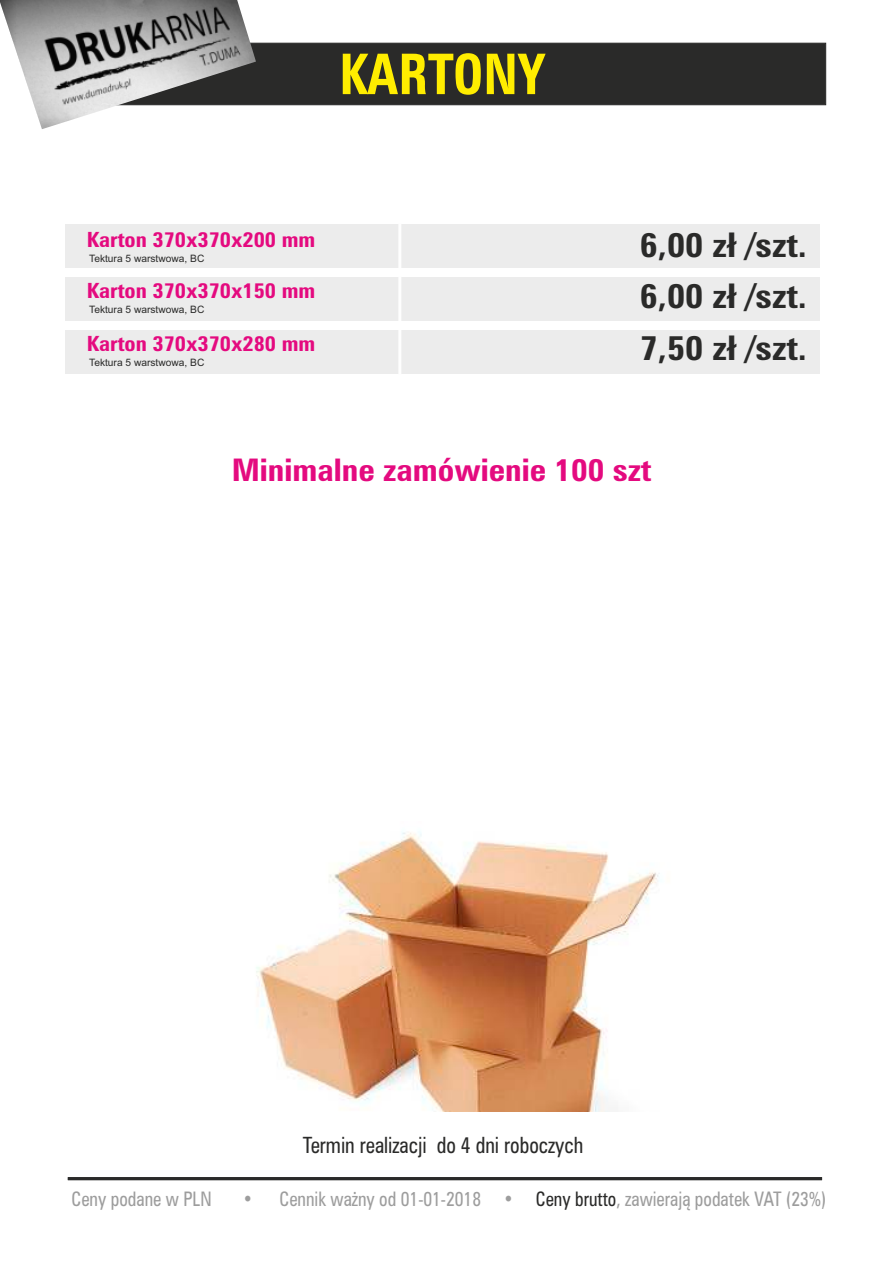
<style>
.page{position:relative;width:893px;height:1263px;background:#fff}
.page>*{position:absolute;margin:0;border:0;box-sizing:border-box;transform-origin:0 0}
.t1{font:700 condensed 56.1px "Zurich L2";color:#ffed00;scale:.92 1}
.t2{font:700 condensed 34.05px "Zurich L2";color:#2a2a29;scale:1.08 1}
.t3{font:700 condensed 31.2px "Zurich L2";color:#e40a7f;scale:1.08 1}
.t4{font:condensed 22.5px "Zurich L2";color:#2a2a29;scale:.92 1}
.t5{font:700 condensed 21px "Zurich L2";color:#e40a7f;scale:1.08 1}
.t6{font:condensed 20.1px "Zurich L2";color:#9d9d9d;scale:.91 1}
.t7{font:10.2px "Arial";color:#2a2a29}
.s1{color:#2a2a29}
</style>
<div class="page">
<div style="left:256px;top:42px;width:570px;height:64px;background:#2a2a29"></div>
<img style="left:0;top:0;width:256px;height:129px">
<div style="left:65px;top:224px;width:754px;height:44px;background:#ececec"></div>
<hr style="left:398px;top:224px;width:3px;height:44px;background:#fefefe">
<hr style="left:68px;top:1177px;width:754px;height:3px;background:#2a2a29">
<div style="left:65px;top:277px;width:754px;height:43px;background:#ececec"></div>
<hr style="left:398px;top:277px;width:3px;height:43px;background:#fefefe">
<div style="left:65px;top:330px;width:754px;height:44px;background:#ececec"></div>
<hr style="left:398px;top:330px;width:3px;height:44px;background:#fefefe">
<img style="left:256px;top:832px;width:402px;height:280px">
<h1 class="t1" style="left:339px;top:51px;width:225px">KARTONY</h1>
<p class="t5" style="left:87px;top:231px;width:213px">Karton 370x370x200 mm</p>
<p class="t7" style="left:89px;top:255px;width:117px">Tektura 5 warstwowa, BC</p>
<h2 class="t2" style="left:640px;top:231px;width:156px">6,00 zł /szt.</h2>
<p class="t5" style="left:87px;top:282px;width:213px">Karton 370x370x150 mm</p>
<p class="t7" style="left:89px;top:306px;width:117px">Tektura 5 warstwowa, BC</p>
<h2 class="t2" style="left:640px;top:282px;width:156px">6,00 zł /szt.</h2>
<p class="t5" style="left:87px;top:335px;width:213px">Karton 370x370x280 mm</p>
<p class="t7" style="left:89px;top:358px;width:117px">Tektura 5 warstwowa, BC</p>
<h2 class="t2" style="left:640px;top:334px;width:156px">7,50 zł /szt.</h2>
<h3 class="t3" style="left:232px;top:458px;width:390px">Minimalne zamówienie 100 szt</h3>
<p class="t4" style="left:303px;top:1136px;width:307px">Termin realizacji do 4 dni roboczych</p>
<p class="t6" style="left:72px;top:1190px;width:155px">Ceny podane w PLN</p>
<p class="t6" style="left:242px;top:1190px;width:643px">• Cennik ważny od 01-01-2018 • <span class="s1">Ceny brutto</span>, zawierają podatek VAT (23%)</p>
</div>
